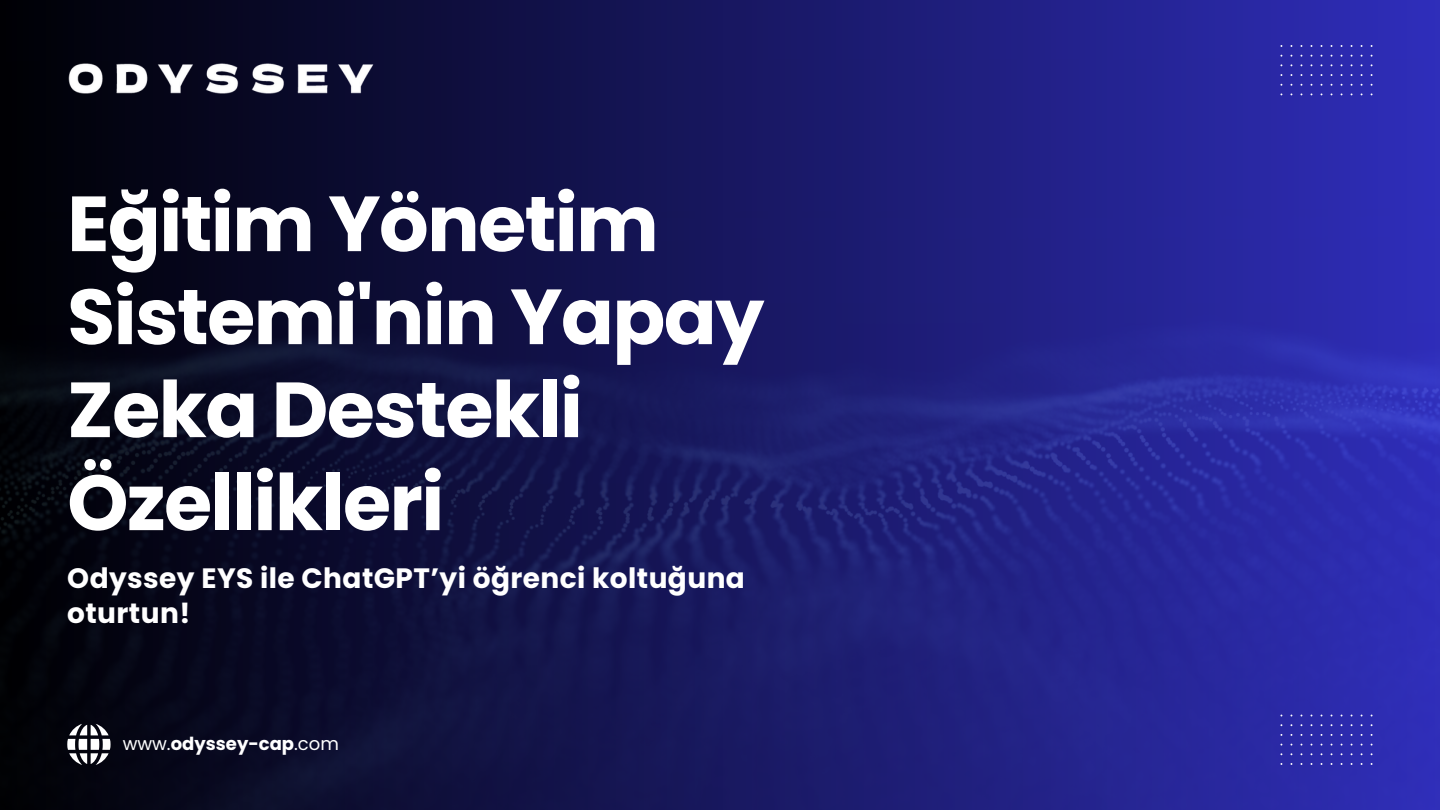
<style>
.page{position:relative;width:1440px;height:810px;background:#fff}
.page>*{position:absolute;margin:0;border:0;box-sizing:border-box;transform-origin:0 0}
.t1{font:700 78px/93px "Poppins";letter-spacing:-.02em;color:#fff}
.t2{font:700 28px/35.2px "Poppins";letter-spacing:.015em;color:#fff}
.t3{font:700 18px "Poppins";color:#fff}
.s1{font-weight:400}
</style>
<div class="page">
<div style="left:0;top:0;width:1440px;height:810px;background:linear-gradient(to right,#010205,#302fbc)"></div>
<img style="left:67px;top:56px;width:310px;height:44px">
<svg style="left:67px;top:724px;width:44px;height:41px"></svg>
<svg style="left:1280px;top:45px;width:93px;height:50px;background:#3231af"></svg>
<svg style="left:1280px;top:715px;width:93px;height:50px;background:#3332ae"></svg>
<h2 class="t1" style="left:67px;top:177px;width:699px">Eğitim Yönetim<br>Sistemi'nin Yapay<br>Zeka Destekli<br>Özellikleri</h2>
<p class="t2" style="left:67px;top:561px;width:679px">Odyssey EYS ile ChatGPT’yi öğrenci koltuğuna oturtun!</p>
<p class="t3" style="left:123px;top:731px;width:218px"><span class="s1">www.</span>odyssey-cap<span class="s1">.com</span></p>
</div>
